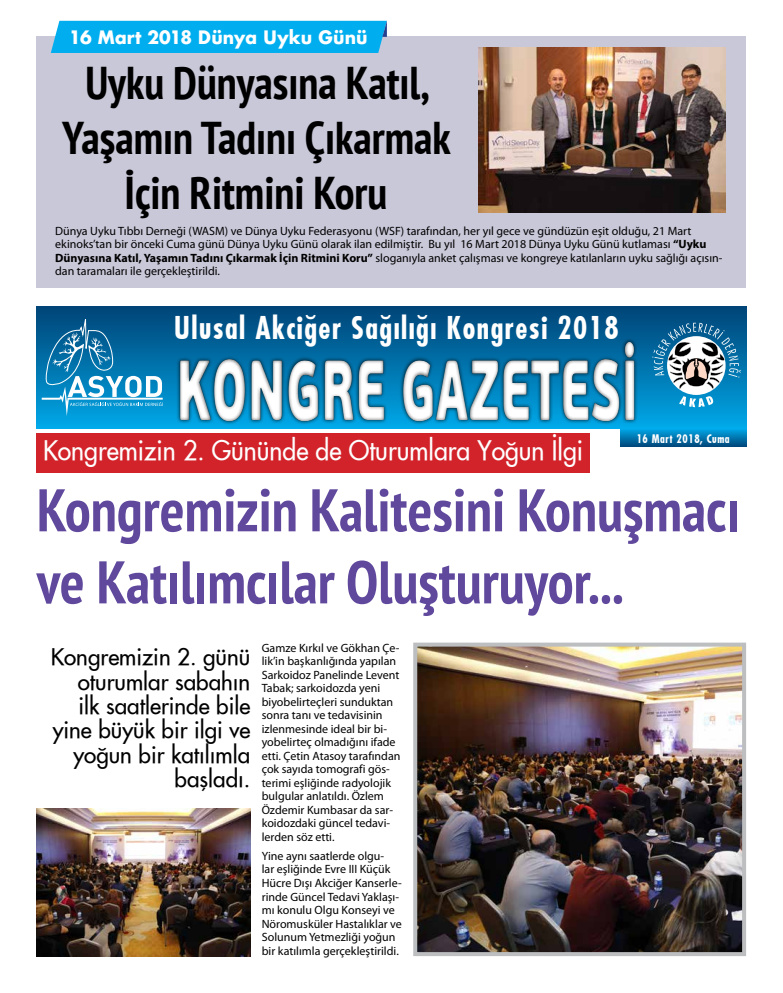
<style>
.page{position:relative;width:783px;height:993px;background:#fff}
.page>*{position:absolute;margin:0;border:0;box-sizing:border-box;transform-origin:0 0}
.t1{font:900 84.7px "PF Beau Sans Pro";color:#fff;scale:.58 1}
.t2{font:700 condensed 60px/72px "PT Sans";color:#60489d}
.t3{font:700 condensed 45.8px/54.9px "PT Sans";color:#000;text-align:center}
.t4{font:700 condensed 30.7px "Futura";letter-spacing:.05em;color:#fff;scale:.94 1}
.t5{font:26.4px "Futura";color:#fff;scale:.94 1}
.t6{font:22.4px/24.3px "Futura";color:#000;text-align:right}
.t7{font:700 18px "Futura";color:#fff;scale:.95 1}
.t8{font:12px/13.5px "Myriad Pro";color:#000}
.t9{font:700 condensed 11.6px "Futura";letter-spacing:.05em;color:#fff;scale:.94 1}
.s1{font-weight:700}
</style>
<div class="page">
<img style="left:418px;top:647px;width:323px;height:303px">
<div style="left:413px;top:642px;width:333px;height:313px;border:4px solid #bcbec0"></div>
<div style="left:36px;top:433px;width:553px;height:39px;background:#d2232a"></div>
<img style="left:37px;top:808px;width:213px;height:147px">
<div style="left:37px;top:37px;width:709px;height:251px;background:#c9c8d9"></div>
<div style="left:37px;top:306px;width:709px;height:122px;background:linear-gradient(to bottom,#004375,#00a6e6)"></div>
<svg style="left:725px;top:428px;width:21px;height:18px"></svg>
<div style="left:164px;top:333px;width:561px;height:116px;background:#000;opacity:.75"></div>
<svg style="left:42px;top:319px;width:121px;height:97px;background:#2889b9"></svg>
<div style="left:667px;top:336px;width:58px;height:59px;background:#fff;border-radius:50%"></div>
<svg style="left:652px;top:322px;width:89px;height:67px"></svg>
<svg style="left:679px;top:396px;width:34px;height:11px"></svg>
<div style="left:51px;top:21px;width:336px;height:32px;background:#00aeef"></div>
<img style="left:478px;top:47px;width:247px;height:165px">
<h3 class="t7" style="left:69px;top:24px;width:315px">16 Mart 2018 Dünya Uyku Günü</h3>
<h3 class="t3" style="left:62px;top:55px;width:390px">Uyku Dünyasına Katıl,<br>Yaşamın Tadını Çıkarmak<br>İçin Ritmini Koru</h3>
<p class="t8" style="left:55px;top:224px;width:668px">Dünya Uyku Tıbbı Derneği (WASM) ve Dünya Uyku Federasyonu (WSF) tarafından, her yıl gece ve gündüzün eşit olduğu, 21 Mart ekinoks’tan bir önceki Cuma günü Dünya Uyku Günü olarak ilan edilmiştir. Bu yıl 16 Mart 2018 Dünya Uyku Günü kutlaması <span class="s1">“Uyku Dünyasına Katıl, Yaşamın Tadını Çıkarmak İçin Ritmini Koru”</span> sloganıyla anket çalışması ve kongreye katılanların uyku sağlığı açısın&shy;dan taramaları ile gerçekleştirildi.</p>
<h3 class="t4" style="left:174px;top:307px;width:474px">Ulusal Akciğer Sağılığı Kongresi 2018</h3>
<h1 class="t1" style="left:176px;top:335px;width:798px">KONGRE GAZETESİ</h1>
<h3 class="t5" style="left:43px;top:433px;width:576px">Kongremizin 2. Gününde de Oturumlara Yoğun İlgi</h3>
<p class="t9" style="left:636px;top:431px;width:100px">16 Mart 2018, Cuma</p>
<h2 class="t2" style="left:37px;top:473px;width:704px">Kongremizin Kalitesini Konuşmacı ve Katılımcılar Oluşturuyor...</h2>
<h3 class="t6" style="left:51px;top:644px;width:201px">Kongremizin 2. günü oturumlar sabahın<br>ilk saatlerinde bile yine büyük bir ilgi ve yoğun bir katılımla başladı.</h3>
<p class="t8" style="left:262px;top:640px;width:140px">Gamze Kırkıl ve Gökhan Çe&shy;lik’in başkanlığında yapılan<br>Sarkoidoz Panelinde Levent<br>Tabak; sarkoidozda yeni biyobelirteçleri sunduktan sonra tanı ve tedavisinin izlenmesinde ideal bir bi&shy;yobelirteç olmadığını ifade etti. Çetin Atasoy tarafından çok sayıda tomografi gös&shy;terimi eşliğinde radyolojik bulgular anlatıldı. Özlem<br>Özdemir Kumbasar da sar&shy;koidozdaki güncel tedavi&shy;lerden söz etti.</p>
<p class="t8" style="left:262px;top:848px;width:141px">Yine aynı saatlerde olgu-<br>lar eşliğinde Evre III Küçük<br>Hücre Dışı Akciğer Kanserle&shy;rinde Güncel Tedavi Yaklaşı&shy;mı konulu Olgu Konseyi ve<br>Nöromusküler Hastalıklar ve<br>Solunum Yetmezliği yoğun bir katılımla gerçekleştirildi.</p>
</div>
